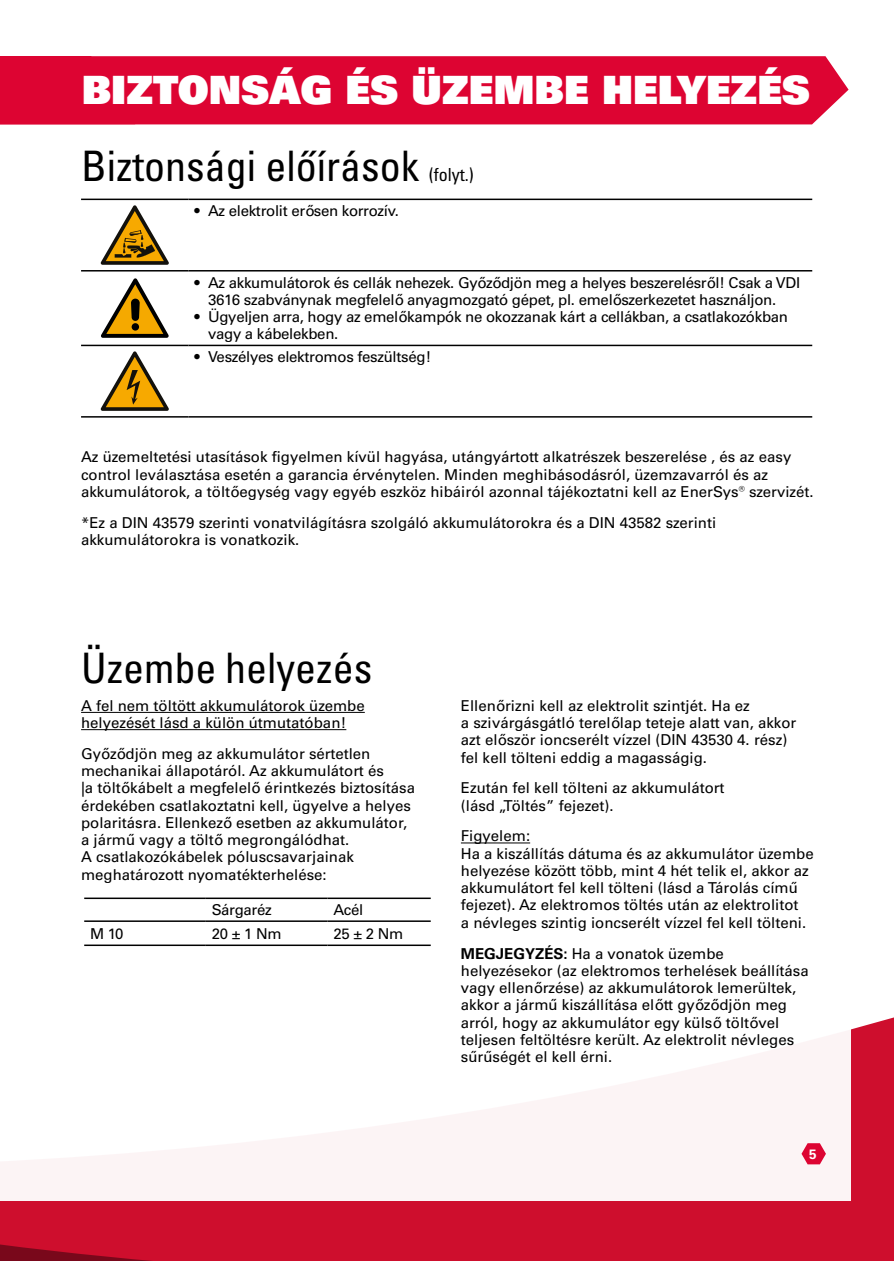
<style>
.page{position:relative;width:894px;height:1261px;background:#fff}
.page>*{position:absolute;margin:0;border:0;box-sizing:border-box;transform-origin:0 0}
.t1{font:condensed 42px "Univers LT Pro";color:#000}
.t2{font:39px "Univers LT Pro 85 X Black";color:#fff}
.t3{font:condensed 18px "Univers LT Pro";color:#000}
.t4{font:15px/17.2px "Univers LT Pro 55 Roman";color:#000}
.t5{font:15px/17.2px "Univers LT Pro 55 Roman";letter-spacing:-.02em;color:#000}
.t6{font:700 13.5px "Univers LT Pro 65";color:#fff}
.s1{font-family:"Univers LT Pro 65";font-weight:700}
</style>
<div class="page">
<div style="left:0;top:1017px;width:893px;height:243px;background:#ce0e2d"></div>
<div style="left:0;top:911px;width:850px;height:289px;background:#fff"></div>
<svg style="left:801px;top:1143px;width:24px;height:21px"></svg>
<div style="left:135px;top:56px;width:713px;height:68px;background:#dd0432"></div>
<div style="left:0;top:56px;width:135px;height:68px;background:#dd0432"></div>
<hr style="left:81px;top:198px;width:107px;height:2px;background:#000">
<hr style="left:188px;top:198px;width:624px;height:2px;background:#000">
<hr style="left:81px;top:270px;width:107px;height:1px;background:#000">
<hr style="left:188px;top:270px;width:624px;height:1px;background:#000">
<hr style="left:81px;top:345px;width:107px;height:1px;background:#000">
<hr style="left:188px;top:345px;width:624px;height:1px;background:#000">
<hr style="left:81px;top:416px;width:107px;height:1px;background:#000">
<hr style="left:188px;top:416px;width:624px;height:1px;background:#000">
<svg style="left:101px;top:205px;width:68px;height:60px"></svg>
<svg style="left:101px;top:278px;width:68px;height:60px"></svg>
<svg style="left:101px;top:351px;width:68px;height:60px"></svg>
<hr style="left:81px;top:712px;width:283px;height:1px;background:#000">
<hr style="left:81px;top:729px;width:265px;height:1px;background:#000">
<hr style="left:84px;top:897px;width:122px;height:2px;background:#000">
<hr style="left:206px;top:897px;width:121px;height:2px;background:#000">
<hr style="left:327px;top:897px;width:103px;height:2px;background:#000">
<hr style="left:84px;top:920px;width:122px;height:1px;background:#000">
<hr style="left:206px;top:920px;width:121px;height:1px;background:#000">
<hr style="left:327px;top:920px;width:103px;height:1px;background:#000">
<hr style="left:84px;top:944px;width:122px;height:2px;background:#000">
<hr style="left:206px;top:944px;width:121px;height:2px;background:#000">
<hr style="left:327px;top:944px;width:103px;height:2px;background:#000">
<hr style="left:460px;top:842px;width:70px;height:1px;background:#000">
<h2 class="t2" style="left:82px;top:65px;width:729px">BIZTONSÁG ÉS ÜZEMBE HELYEZÉS</h2>
<h1 class="t1" style="left:81px;top:140px;width:340px">Biztonsági előírások</h1>
<p class="t5" style="left:194px;top:202px;width:206px">• Az elektrolit erősen korrozív.</p>
<p class="t3" style="left:428px;top:163px;width:46px">(folyt.)</p>
<p class="t5" style="left:208px;top:273px;width:593px;text-indent:-14px">• Az akkumulátorok és cellák nehezek. Győződjön meg a helyes beszerelésről! Csak a VDI<br>3616 szabványnak megfelelő anyagmozgató gépet, pl. emelőszerkezetet használjon.</p>
<p class="t5" style="left:208px;top:307px;width:581px;text-indent:-14px">• Ügyeljen arra, hogy az emelőkampók ne okozzanak kárt a cellákban, a csatlakozókban vagy a kábelekben.</p>
<p class="t5" style="left:194px;top:348px;width:238px">• Veszélyes elektromos feszültség!</p>
<p class="t4" style="left:81px;top:447px;width:734px">Az üzemeltetési utasítások figyelmen kívül hagyása, utángyártott alkatrészek beszerelése , és az easy control leválasztása esetén a garancia érvénytelen. Minden meghibásodásról, üzemzavarról és az akkumulátorok, a töltőegység vagy egyéb eszköz hibáiról azonnal tájékoztatni kell az EnerSys® szervizét.</p>
<p class="t4" style="left:81px;top:513px;width:636px">*Ez a DIN 43579 szerinti vonatvilágításra szolgáló akkumulátorokra és a DIN 43582 szerinti akkumulátorokra is vonatkozik.</p>
<h1 class="t1" style="left:81px;top:641px;width:293px">Üzembe helyezés</h1>
<p class="t4" style="left:81px;top:696px;width:285px">A fel nem töltött akkumulátorok üzembe helyezését lásd a külön útmutatóban!</p>
<p class="t4" style="left:81px;top:744px;width:335px">Győződjön meg az akkumulátor sértetlen mechanikai állapotáról. Az akkumulátort és<br>|a töltőkábelt a megfelelő érintkezés biztosítása érdekében csatlakoztatni kell, ügyelve a helyes polaritásra. Ellenkező esetben az akkumulátor, a jármű vagy a töltő megrongálódhat.<br>A csatlakozókábelek póluscsavarjainak meghatározott nyomatékterhelése:</p>
<p class="t5" style="left:212px;top:900px;width:61px">Sárgaréz</p>
<p class="t4" style="left:333px;top:900px;width:31px">Acél</p>
<p class="t4" style="left:90px;top:924px;width:35px">M 10</p>
<p class="t4" style="left:212px;top:924px;width:71px">20 ± 1 Nm</p>
<p class="t4" style="left:333px;top:924px;width:71px">25 ± 2 Nm</p>
<p class="t4" style="left:460px;top:696px;width:337px">Ellenőrizni kell az elektrolit szintjét. Ha ez<br>a szivárgásgátló terelőlap teteje alatt van, akkor azt először ioncserélt vízzel (DIN 43530 4. rész) fel kell tölteni eddig a magasságig.</p>
<p class="t4" style="left:460px;top:778px;width:265px">Ezután fel kell tölteni az akkumulátort (lásd „Töltés” fejezet).</p>
<p class="t4" style="left:460px;top:826px;width:354px">Figyelem:<br>Ha a kiszállítás dátuma és az akkumulátor üzembe helyezése között több, mint 4 hét telik el, akkor az akkumulátort fel kell tölteni (lásd a Tárolás című fejezet). Az elektromos töltés után az elektrolitot<br>a névleges szintig ioncserélt vízzel fel kell tölteni.</p>
<p class="t4" style="left:460px;top:943px;width:349px"><span class="s1">MEGJEGYZÉS:</span> Ha a vonatok üzembe helyezésekor (az elektromos terhelések beállítása vagy ellenőrzése) az akkumulátorok lemerültek, akkor a jármű kiszállítása előtt győződjön meg arról, hogy az akkumulátor egy külső töltővel teljesen feltöltésre került. Az elektrolit névleges sűrűségét el kell érni.</p>
<p class="t6" style="left:808px;top:1145px;width:9px">5</p>
</div>
